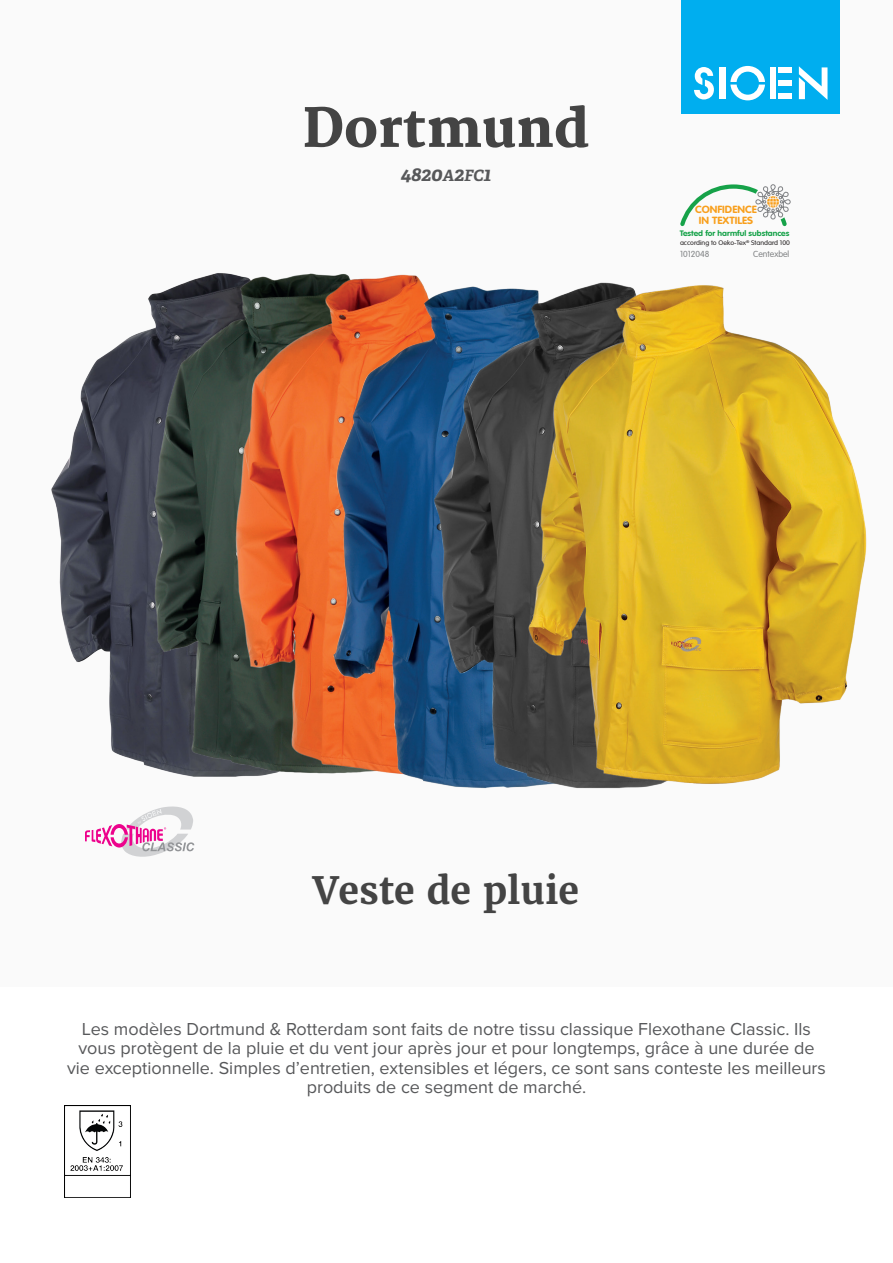
<style>
.page{position:relative;width:893px;height:1263px;background:#fff}
.page>*{position:absolute;margin:0;border:0;box-sizing:border-box;transform-origin:0 0}
.product_name{font:800 52.5px "Merriweather";color:#444}
.product-h2{font:700 37.5px "Merriweather";color:#444}
.product_ref{font:italic 700 19.5px "Adelle";color:#57585a}
.product_description{font:18px/19.5px "Proxima Nova";color:#57585a;text-align:center}
.t1{font:700 10.2px/10.1px "VAG Rounded Std";color:#f89f1c;text-align:center;scale:1.08 1}
.t2{font:300 8.7px "VAG Rounded Std";color:#818385}
.t3{font:700 7.8px "VAG Rounded Std";color:#16a249;scale:1.08 1}
.t4{font:300 6.45px "VAG Rounded Std";color:#231f20;scale:1.08 1}
.s1{font-size:15.6px}
</style>
<div class="page">
<div style="left:0;top:0;width:893px;height:986px;background:#fafafa"></div>
<div style="left:682px;top:0;width:158px;height:113px;background:#00aeef"></div>
<svg style="left:694px;top:67px;width:20px;height:32px"></svg>
<svg style="left:730px;top:66px;width:35px;height:34px"></svg>
<div style="left:719px;top:67px;width:7px;height:32px;background:#fff"></div>
<div style="left:770px;top:67px;width:6px;height:32px;background:#fff"></div>
<div style="left:778px;top:93px;width:14px;height:6px;background:#fff"></div>
<div style="left:778px;top:80px;width:14px;height:6px;background:#fff"></div>
<div style="left:778px;top:67px;width:14px;height:6px;background:#fff"></div>
<svg style="left:799px;top:66px;width:28px;height:34px"></svg>
<img style="left:51px;top:333px;width:87px;height:428px">
<svg style="left:681px;top:184px;width:110px;height:42px"></svg>
<img style="left:138px;top:222px;width:543px;height:623px">
<svg style="left:85px;top:805px;width:109px;height:52px"></svg>
<img style="left:64px;top:1106px;width:66px;height:91px">
<img style="left:234px;top:281px;width:95px;height:507px">
<img style="left:329px;top:281px;width:96px;height:507px">
<img style="left:425px;top:281px;width:442px;height:507px">
<p class="product_name" style="left:302px;top:98px;width:288px">Dortmund</p>
<p class="product_ref" style="left:400px;top:160px;width:93px">4820<span class="s1">A</span>2<span class="s1">FC</span>1</p>
<p class="t1" style="left:695px;top:205px;width:59px">CONFIDENCE<br>IN TEXTILES</p>
<p class="t3" style="left:680px;top:229px;width:103px">Tested for harmful substances</p>
<p class="t4" style="left:680px;top:239px;width:103px">according to Oeko-Tex<sup>®</sup> Standard 100</p>
<p class="t2" style="left:680px;top:249px;width:31px">1012048</p>
<p class="t2" style="left:753px;top:249px;width:38px">Centexbel</p>
<p class="product-h2" style="left:313px;top:866px;width:268px">Veste de pluie</p>
<p class="product_description" style="left:67px;top:1019px;width:760px">Les modèles Dortmund &amp; Rotterdam sont faits de notre tissu classique Flexothane Classic. Ils vous protègent de la pluie et du vent jour après jour et pour longtemps, grâce à une durée de vie exceptionnelle. Simples d’entretien, extensibles et légers, ce sont sans conteste les meilleurs produits de ce segment de marché.</p>
</div>
